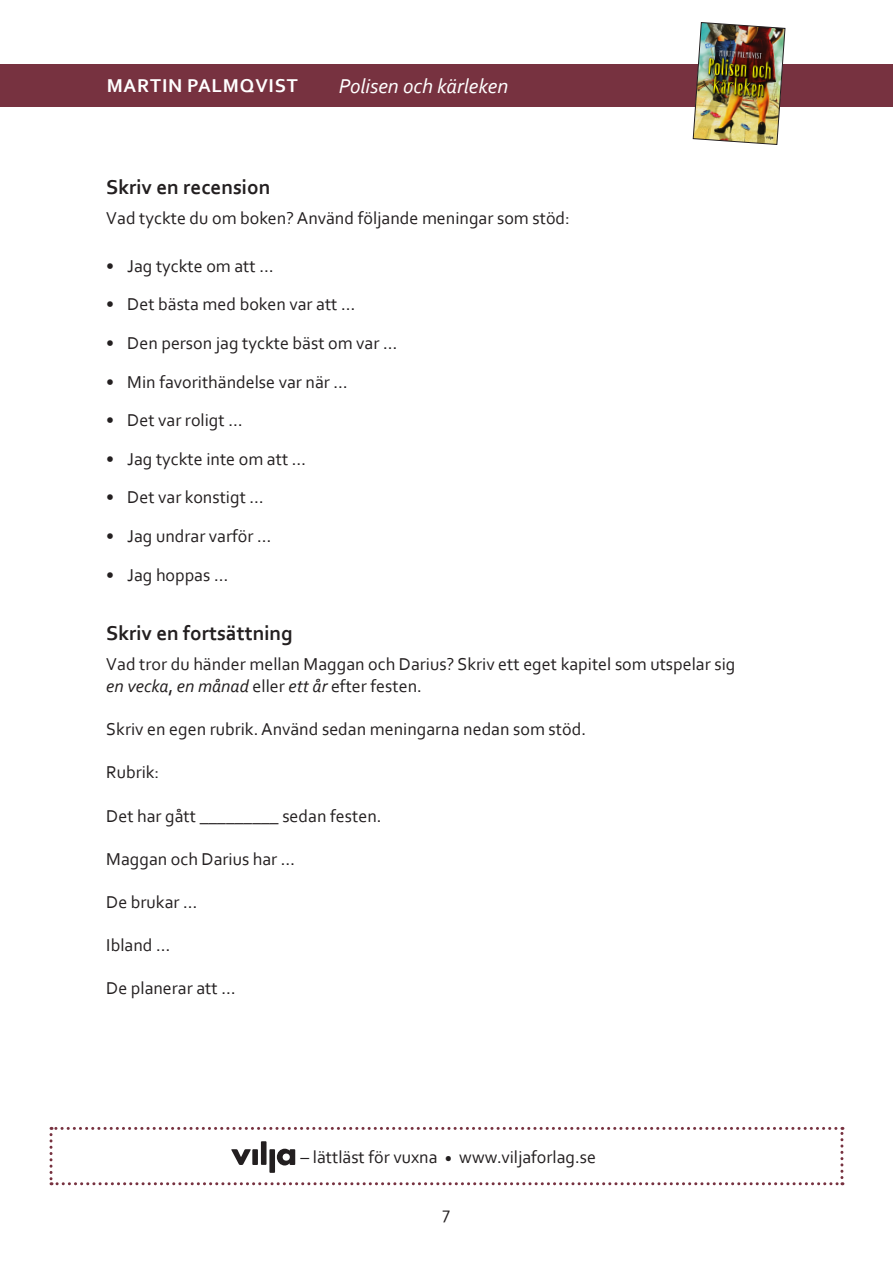
<style>
.page{position:relative;width:893px;height:1263px;background:#fff}
.page>*{position:absolute;margin:0;border:0;box-sizing:border-box;transform-origin:0 0}
.Underrubrik{font:700 21px "Corbel";color:#231f20}
.t1{font:italic 21px "Corbel";color:#fff}
.t2{font:700 19.5px "Corbel";letter-spacing:.04em;color:#fff}
.Brödtext{font:18px/21.6px "Corbel";color:#231f20}
.s1{font-style:italic}
</style>
<div class="page">
<div style="left:0;top:64px;width:893px;height:42px;background:#773240"></div>
<img style="left:693px;top:22px;width:92px;height:123px">
<svg style="left:50px;top:1127px;width:793px;height:58px"></svg>
<p class="t2" style="left:107px;top:74px;width:193px">MARTIN PALMQVIST</p>
<p class="t1" style="left:339px;top:73px;width:171px">Polisen och kärleken</p>
<p class="Underrubrik" style="left:106px;top:174px;width:166px">Skriv en recension</p>
<p class="Brödtext" style="left:106px;top:207px;width:465px">Vad tyckte du om boken? Använd följande meningar som stöd:</p>
<p class="Brödtext" style="left:106px;top:255px;width:169px">• Jag tyckte om att …</p>
<p class="Brödtext" style="left:106px;top:293px;width:251px">• Det bästa med boken var att …</p>
<p class="Brödtext" style="left:106px;top:332px;width:292px">• Den person jag tyckte bäst om var …</p>
<p class="Brödtext" style="left:106px;top:370px;width:243px">• Min favorithändelse var när …</p>
<p class="Brödtext" style="left:106px;top:409px;width:138px">• Det var roligt …</p>
<p class="Brödtext" style="left:106px;top:448px;width:201px">• Jag tyckte inte om att …</p>
<p class="Brödtext" style="left:106px;top:486px;width:159px">• Det var konstigt …</p>
<p class="Brödtext" style="left:106px;top:525px;width:167px">• Jag undrar varför …</p>
<p class="Brödtext" style="left:106px;top:563px;width:123px">• Jag hoppas …</p>
<p class="Underrubrik" style="left:106px;top:620px;width:188px">Skriv en fortsättning</p>
<p class="Brödtext" style="left:106px;top:653px;width:631px">Vad tror du händer mellan Maggan och Darius? Skriv ett eget kapitel som utspelar sig <span class="s1">en vecka</span>, <span class="s1">en månad</span> eller <span class="s1">ett år</span> efter festen.</p>
<p class="Brödtext" style="left:106px;top:718px;width:481px">Skriv en egen rubrik. Använd sedan meningarna nedan som stöd.</p>
<p class="Brödtext" style="left:106px;top:761px;width:55px">Rubrik:</p>
<p class="Brödtext" style="left:106px;top:804px;width:277px">Det har gått _________ sedan festen.</p>
<p class="Brödtext" style="left:106px;top:847px;width:190px">Maggan och Darius har …</p>
<p class="Brödtext" style="left:106px;top:891px;width:93px">De brukar …</p>
<p class="Brödtext" style="left:106px;top:934px;width:66px">Ibland …</p>
<p class="Brödtext" style="left:106px;top:977px;width:131px">De planerar att …</p>
<p class="Brödtext" style="left:300px;top:1145px;width:297px">– lättläst för vuxna <sub>•</sub> www.viljaforlag.se</p>
<p class="Brödtext" style="left:443px;top:1202px;width:9px">7</p>
</div>
